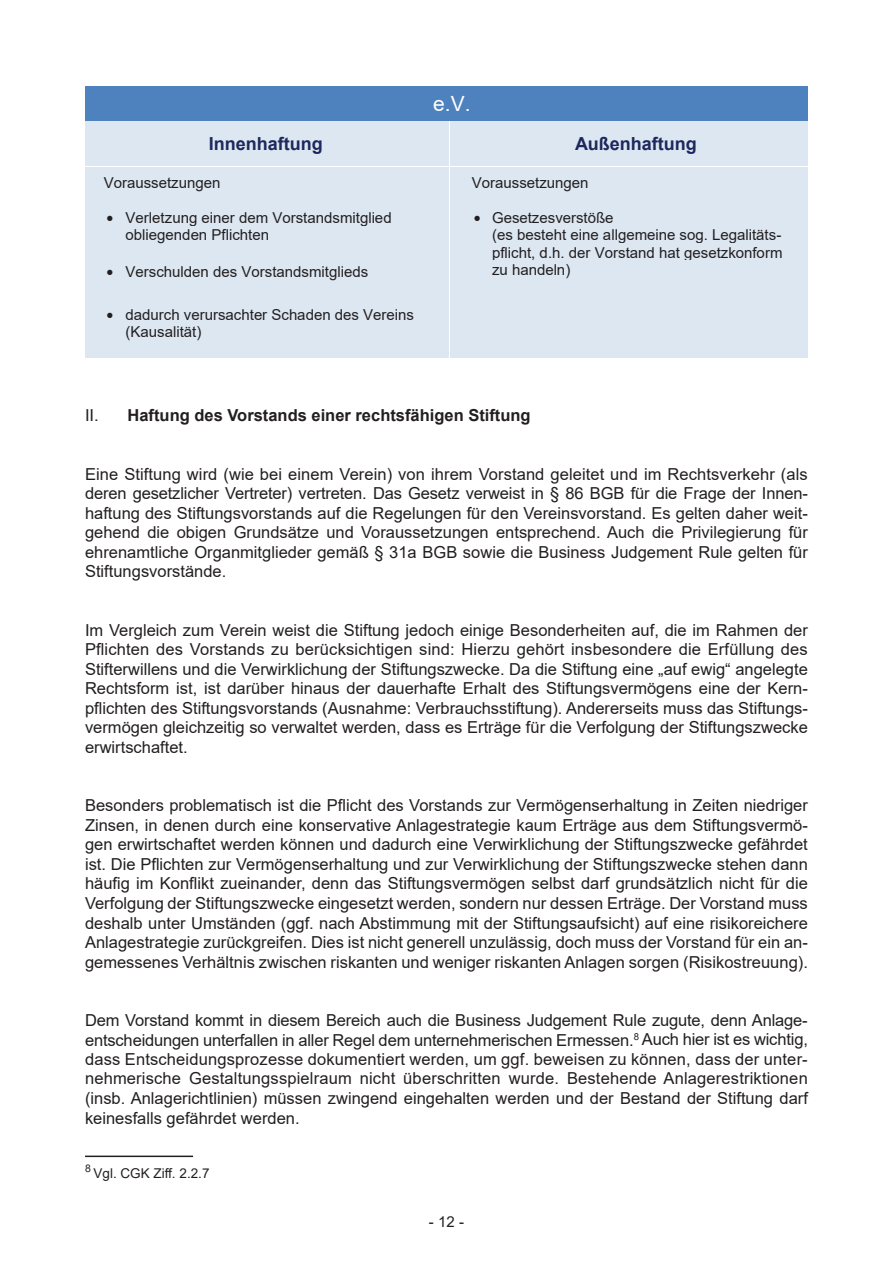
<style>
.page{position:relative;width:893px;height:1263px;background:#fff}
.page>*{position:absolute;margin:0;border:0;box-sizing:border-box;transform-origin:0 0}
.t1{font:21px "Arial";color:#fff}
.t2{font:700 18px "Arial";color:#1d285c}
.t3{font:16.5px/19.5px "Arial";color:#231f20;text-align:justify}
.t4{font:700 16.5px "Arial";color:#231f20}
.t5{font:15px/17.2px "Arial";color:#231f20}
.t6{font:15px "Arial";color:#231f20}
.t7{font:13.5px "Arial";color:#231f20}
.s1{font-weight:400}
</style>
<div class="page">
<hr style="left:85px;top:1155px;width:108px;height:2px;background:#231f20">
<div style="left:85px;top:86px;width:723px;height:35px;background:#4e82be"></div>
<div style="left:85px;top:121px;width:365px;height:46px;background:#dce7f2"></div>
<div style="left:450px;top:121px;width:358px;height:46px;background:#dce7f2"></div>
<hr style="left:450px;top:121px;width:1px;height:46px;background:#fff">
<div style="left:85px;top:167px;width:365px;height:42px;background:#dce7f2"></div>
<div style="left:450px;top:167px;width:358px;height:42px;background:#dce7f2"></div>
<hr style="left:85px;top:167px;width:723px;height:1px;background:#fff">
<hr style="left:450px;top:167px;width:1px;height:42px;background:#fff">
<div style="left:85px;top:209px;width:35px;height:54px;background:#dce7f2"></div>
<div style="left:120px;top:209px;width:330px;height:54px;background:#dce7f2"></div>
<div style="left:450px;top:209px;width:37px;height:97px;background:#dce7f2"></div>
<div style="left:487px;top:209px;width:321px;height:97px;background:#dce7f2"></div>
<hr style="left:450px;top:209px;width:1px;height:54px;background:#fff">
<div style="left:85px;top:263px;width:35px;height:43px;background:#dce7f2"></div>
<div style="left:120px;top:263px;width:330px;height:43px;background:#dce7f2"></div>
<hr style="left:450px;top:263px;width:1px;height:43px;background:#fff">
<div style="left:85px;top:306px;width:35px;height:51px;background:#dce7f2"></div>
<div style="left:120px;top:306px;width:330px;height:51px;background:#dce7f2"></div>
<div style="left:450px;top:306px;width:358px;height:51px;background:#dce7f2"></div>
<hr style="left:450px;top:306px;width:1px;height:51px;background:#fff">
<p class="t1" style="left:433px;top:89px;width:39px">e.V.</p>
<p class="t2" style="left:209px;top:131px;width:115px">Innenhaftung</p>
<p class="t2" style="left:575px;top:131px;width:123px">Außenhaftung</p>
<p class="t5" style="left:104px;top:174px;width:118px">Voraussetzungen</p>
<p class="t5" style="left:472px;top:174px;width:118px">Voraussetzungen</p>
<p class="t5" style="left:126px;top:209px;width:268px;text-indent:-20px">• Verletzung einer dem Vorstandsmitglied obliegenden Pflichten</p>
<p class="t5" style="left:492px;top:209px;width:292px;text-indent:-19px">• Gesetzesverstöße<br>(es besteht eine allgemeine sog. Legalitäts&shy;pflicht, d.h. der Vorstand hat gesetzkonform</p>
<p class="t5" style="left:106px;top:263px;width:264px">• Verschulden des Vorstandsmitglieds</p>
<p class="t5" style="left:492px;top:261px;width:80px">zu handeln)</p>
<p class="t5" style="left:126px;top:306px;width:290px;text-indent:-20px">• dadurch verursachter Schaden des Vereins (Kausalität)</p>
<p class="t4" style="left:85px;top:404px;width:447px"><span class="s1">II.</span> Haftung des Vorstands einer rechtsfähigen Stiftung</p>
<p class="t3" style="left:85px;top:464px;width:724px">Eine Stiftung wird (wie bei einem Verein) von ihrem Vorstand geleitet und im Rechtsverkehr (als deren gesetzlicher Vertreter) vertreten. Das Gesetz verweist in § 86 BGB für die Frage der Innen&shy;haftung des Stiftungsvorstands auf die Regelungen für den Vereinsvorstand. Es gelten daher weit&shy;gehend die obigen Grundsätze und Voraussetzungen entsprechend. Auch die Privilegierung für ehrenamtliche Organmitglieder gemäß § 31a BGB sowie die Business Judgement Rule gelten für Stiftungsvorstände.</p>
<p class="t3" style="left:85px;top:620px;width:724px">Im Vergleich zum Verein weist die Stiftung jedoch einige Besonderheiten auf, die im Rahmen der Pflichten des Vorstands zu berücksichtigen sind: Hierzu gehört insbesondere die Erfüllung des Stifterwillens und die Verwirklichung der Stiftungszwecke. Da die Stiftung eine „auf ewig“ angelegte Rechtsform ist, ist darüber hinaus der dauerhafte Erhalt des Stiftungsvermögens eine der Kern&shy;pflichten des Stiftungsvorstands (Ausnahme: Verbrauchsstiftung). Andererseits muss das Stiftungs&shy;vermögen gleichzeitig so verwaltet werden, dass es Erträge für die Verfolgung der Stiftungszwecke erwirtschaftet.</p>
<p class="t3" style="left:85px;top:796px;width:724px">Besonders problematisch ist die Pflicht des Vorstands zur Vermögenserhaltung in Zeiten niedriger Zinsen, in denen durch eine konservative Anlagestrategie kaum Erträge aus dem Stiftungsvermö&shy;gen erwirtschaftet werden können und dadurch eine Verwirklichung der Stiftungszwecke gefährdet ist. Die Pflichten zur Vermögenserhaltung und zur Verwirklichung der Stiftungszwecke stehen dann häufig im Konflikt zueinander, denn das Stiftungsvermögen selbst darf grundsätzlich nicht für die Verfolgung der Stiftungszwecke eingesetzt werden, sondern nur dessen Erträge. Der Vorstand muss deshalb unter Umständen (ggf. nach Abstimmung mit der Stiftungsaufsicht) auf eine risikoreichere Anlagestrategie zurückgreifen. Dies ist nicht generell unzulässig, doch muss der Vorstand für ein an&shy;gemessenes Verhältnis zwischen riskanten und weniger riskanten Anlagen sorgen (Risikostreuung).</p>
<p class="t3" style="left:85px;top:1010px;width:724px">Dem Vorstand kommt in diesem Bereich auch die Business Judgement Rule zugute, denn Anlage&shy;entscheidungen unterfallen in aller Regel dem unternehmerischen Ermessen.<sup>8</sup> Auch hier ist es wichtig, dass Entscheidungsprozesse dokumentiert werden, um ggf. beweisen zu können, dass der unter&shy;nehmerische Gestaltungsspielraum nicht überschritten wurde. Bestehende Anlagerestriktionen (insb. Anlagerichtlinien) müssen zwingend eingehalten werden und der Bestand der Stiftung darf keinesfalls gefährdet werden.</p>
<p class="t7" style="left:85px;top:1164px;width:126px"><sup>8</sup> Vgl. CGK Ziff. 2.2.7</p>
<p class="t6" style="left:429px;top:1211px;width:37px">- 12 -</p>
</div>
